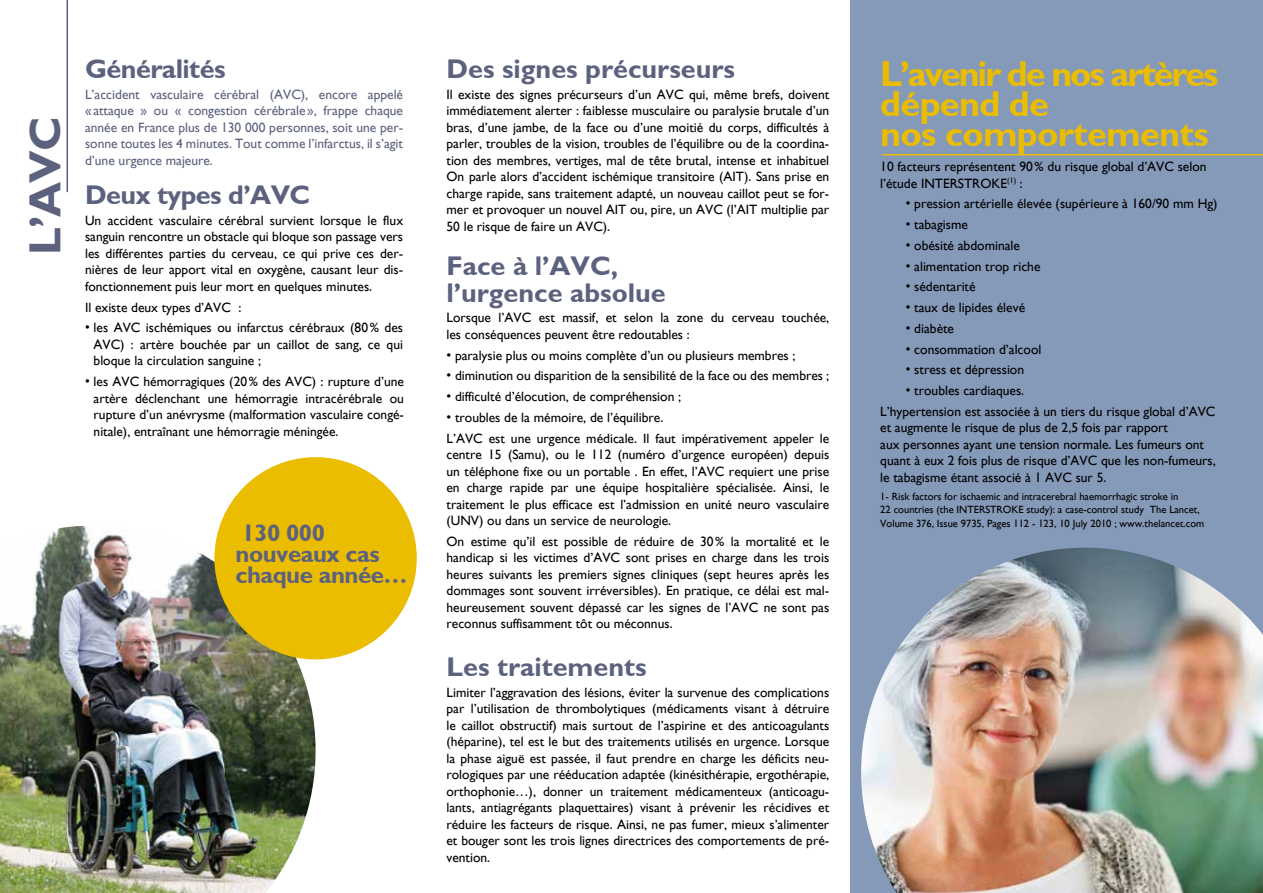
<style>
.page{position:relative;width:1263px;height:893px;background:#fff}
.page>*{position:absolute;margin:0;border:0;box-sizing:border-box;transform-origin:0 0}
.t1{font:700 45px "Gill Sans";color:#5c617e}
.t2{font:700 36px/30px "Gill Sans";letter-spacing:-.02em;color:#ebbd01}
.t3{font:700 27px/27px "Gill Sans";color:#5c617e}
.t4{font:700 27px "Gill Sans";letter-spacing:-.02em;color:#5c617e}
.t5{font:700 24px/21px "Gill Sans";letter-spacing:-.02em;color:#5c617e}
.t6{font:13.5px/16.5px "Gill Sans";color:#000;text-align:justify}
.t7{font:13.5px/16.5px "Gill Sans";color:#5c617e;text-align:justify}
.t8{font:10.5px/13.5px "Gill Sans";color:#000}
</style>
<div class="page">
<div style="left:850px;top:0;width:413px;height:893px;background:#8599b8"></div>
<hr style="left:67px;top:0;width:1px;height:192px;background:#5c617e">
<hr style="left:882px;top:154px;width:381px;height:1px;background:#ebbd01">
<img style="left:0;top:526px;width:316px;height:367px">
<div style="left:214px;top:457px;width:203px;height:202px;background:#ebbd01;border-radius:50%"></div>
<img style="left:861px;top:548px;width:402px;height:345px">
<h1 class="t1" style="left:19px;top:255px;width:140px;rotate:-90deg">L’AVC</h1>
<h3 class="t4" style="left:85px;top:53px;width:142px">Généralités</h3>
<p class="t7" style="left:85px;top:86px;width:320px">L’accident vasculaire cérébral (AVC), encore appelé « attaque » ou « congestion cérébrale », frappe chaque année en France plus de 130 000 personnes, soit une per&shy;sonne toutes les 4 minutes. Tout comme l’infarctus, il s’agit d’une urgence majeure.</p>
<h3 class="t4" style="left:85px;top:179px;width:227px">Deux types d’AVC</h3>
<p class="t6" style="left:85px;top:212px;width:320px">Un accident vasculaire cérébral survient lorsque le flux sanguin rencontre un obstacle qui bloque son passage vers les différentes parties du cerveau, ce qui prive ces der&shy;nières de leur apport vital en oxygène, causant leur dis&shy;fonctionnement puis leur mort en quelques minutes.</p>
<p class="t6" style="left:85px;top:299px;width:158px">Il existe deux types d’AVC :</p>
<p class="t6" style="left:94px;top:320px;width:311px;text-indent:-9px">• les AVC ischémiques ou infarctus cérébraux (80% des AVC) : artère bouchée par un caillot de sang, ce qui bloque la circulation sanguine ;</p>
<p class="t6" style="left:94px;top:373px;width:312px;text-indent:-9px">• les AVC hémorragiques (20% des AVC) : rupture d’une artère déclenchant une hémorragie intracérébrale ou rupture d’un anévrysme (malformation vasculaire congé&shy;nitale), entraînant une hémorragie méningée.</p>
<h3 class="t5" style="left:235px;top:522px;width:174px">130 000 nouveaux cas chaque année…</h3>
<h3 class="t3" style="left:446px;top:55px;width:290px">Des signes précurseurs</h3>
<p class="t6" style="left:446px;top:86px;width:384px">Il existe des signes précurseurs d’un AVC qui, même brefs, doivent immédiatement alerter : faiblesse musculaire ou paralysie brutale d’un bras, d’une jambe, de la face ou d’une moitié du corps, difficultés à parler, troubles de la vision, troubles de l’équilibre ou de la coordina&shy;tion des membres, vertiges, mal de tête brutal, intense et inhabituel On parle alors d’accident ischémique transitoire (AIT). Sans prise en charge rapide, sans traitement adapté, un nouveau caillot peut se for&shy;mer et provoquer un nouvel AIT ou, pire, un AVC (l’AIT multiplie par 50 le risque de faire un AVC).</p>
<h3 class="t3" style="left:446px;top:252px;width:221px">Face à l’AVC, l’urgence absolue</h3>
<p class="t6" style="left:446px;top:310px;width:384px">Lorsque l’AVC est massif, et selon la zone du cerveau touchée, les conséquences peuvent être redoutables :</p>
<p class="t6" style="left:446px;top:347px;width:350px">• paralysie plus ou moins complète d’un ou plusieurs membres ;</p>
<p class="t6" style="left:446px;top:368px;width:384px">• diminution ou disparition de la sensibilité de la face ou des membres ;</p>
<p class="t6" style="left:446px;top:388px;width:236px">• difficulté d’élocution, de compréhension ;</p>
<p class="t6" style="left:446px;top:407px;width:384px;line-height:20.7px">• troubles de la mémoire, de l’équilibre.<br>L’AVC est une urgence médicale. Il faut impérativement appeler le</p>
<p class="t6" style="left:446px;top:446px;width:384px">centre 15 (Samu), ou le 112 (numéro d’urgence européen) depuis un téléphone fixe ou un portable . En effet, l’AVC requiert une prise en charge rapide par une équipe hospitalière spécialisée. Ainsi, le traitement le plus efficace est l’admission en unité neuro vasculaire (UNV) ou dans un service de neurologie.</p>
<p class="t6" style="left:446px;top:533px;width:384px">On estime qu’il est possible de réduire de 30% la mortalité et le handicap si les victimes d’AVC sont prises en charge dans les trois heures suivants les premiers signes cliniques (sept heures après les dommages sont souvent irréversibles). En pratique, ce délai est mal&shy;heureusement souvent dépassé car les signes de l’AVC ne sont pas reconnus suffisamment tôt ou méconnus.</p>
<h3 class="t3" style="left:446px;top:653px;width:202px">Les traitements</h3>
<p class="t6" style="left:446px;top:684px;width:384px">Limiter l’aggravation des lésions, éviter la survenue des complications par l’utilisation de thrombolytiques (médicaments visant à détruire le caillot obstructif) mais surtout de l’aspirine et des anticoagulants (héparine), tel est le but des traitements utilisés en urgence. Lorsque la phase aiguë est passée, il faut prendre en charge les déficits neu&shy;rologiques par une rééducation adaptée (kinésithérapie, ergothérapie, orthophonie…), donner un traitement médicamenteux (anticoagu&shy;lants, antiagrégants plaquettaires) visant à prévenir les récidives et réduire les facteurs de risque. Ainsi, ne pas fumer, mieux s’alimenter et bouger sont les trois lignes directrices des comportements de pré&shy;vention.</p>
<h2 class="t2" style="left:880px;top:59px;width:340px">L’avenir de nos artères dépend de<br>nos comportements</h2>
<p class="t6" style="left:880px;top:158px;width:328px">10 facteurs représentent 90% du risque global d’AVC selon l’étude INTERSTROKE<sup>(1)</sup> :</p>
<p class="t6" style="left:906px;top:196px;width:313px">• pression artérielle élevée (supérieure à 160/90 mm Hg)</p>
<p class="t6" style="left:906px;top:216px;width:64px">• tabagisme</p>
<p class="t6" style="left:906px;top:237px;width:116px">• obésité abdominale</p>
<p class="t6" style="left:906px;top:258px;width:136px">• alimentation trop riche</p>
<p class="t6" style="left:906px;top:279px;width:71px">• sédentarité</p>
<p class="t6" style="left:906px;top:299px;width:121px">• taux de lipides élevé</p>
<p class="t6" style="left:906px;top:320px;width:50px">• diabète</p>
<p class="t6" style="left:906px;top:341px;width:137px">• consommation d’alcool</p>
<p class="t6" style="left:906px;top:362px;width:120px">• stress et dépression</p>
<p class="t6" style="left:880px;top:380px;width:337px;line-height:20.7px;text-indent:26px">• troubles cardiaques.<br>L’hypertension est associée à un tiers du risque global d’AVC</p>
<p class="t6" style="left:880px;top:420px;width:337px;text-align:left">et augmente le risque de plus de 2,5 fois par rapport<br>aux personnes ayant une tension normale. Les fumeurs ont quant à eux 2 fois plus de risque d’AVC que les non-fumeurs, le tabagisme étant associé à 1 AVC sur 5.</p>
<p class="t8" style="left:880px;top:489px;width:326px">1- Risk factors for ischaemic and intracerebral haemorrhagic stroke in<br>22 countries (the INTERSTROKE study): a case-control study The Lancet,<br>Volume 376, Issue 9735, Pages 112 - 123, 10 July 2010 ; www.thelancet.com</p>
</div>
